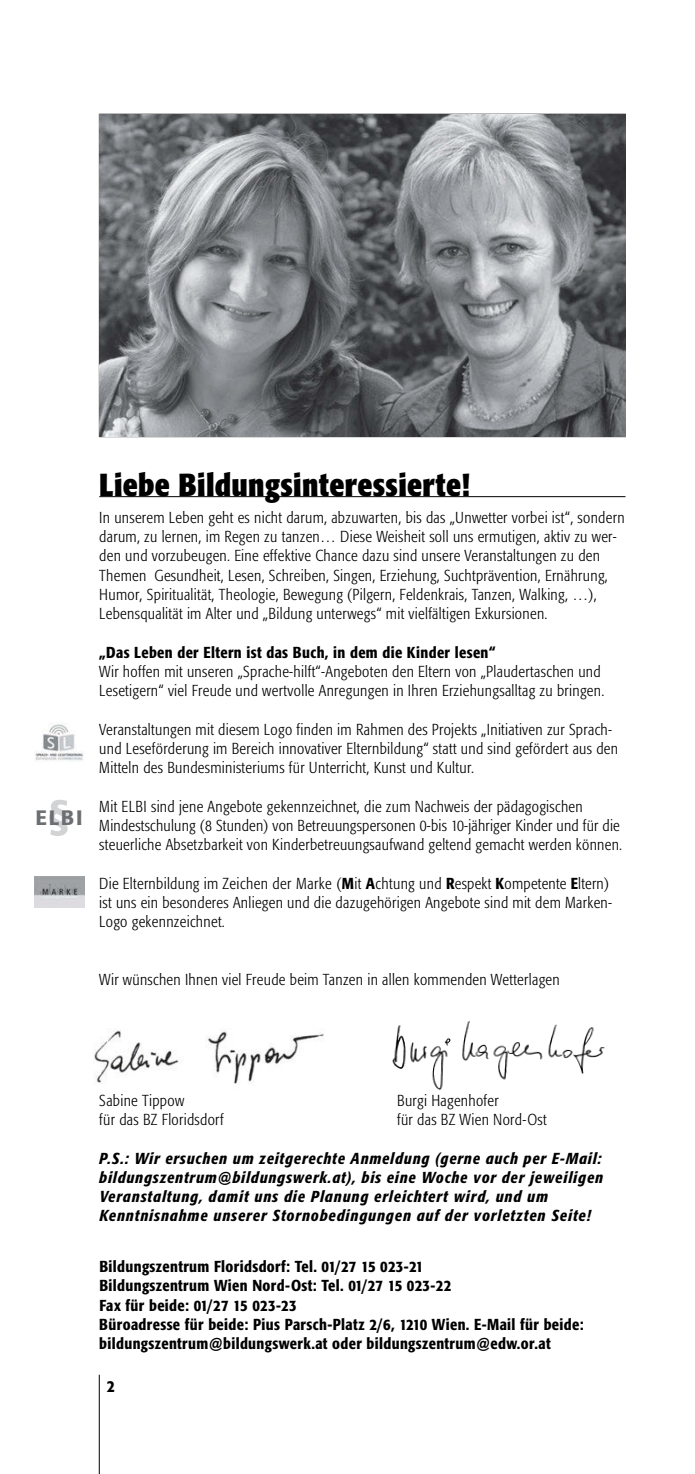
<style>
.page{position:relative;width:695px;height:1474px;background:#fff}
.page>*{position:absolute;margin:0;border:0;box-sizing:border-box;transform-origin:0 0}
.t1{font:700 condensed 31.5px "Formata";letter-spacing:.01em;color:#000}
.t2{font:500 20.65px "Formata";color:#6c6f72}
.t3{font:500 condensed 16.62px "Formata";color:#000}
.t4{font:300 condensed 15.75px/19.2px "Formata";letter-spacing:.02em;color:#000}
.t5{font:500 condensed 15.75px/19.2px "Formata";letter-spacing:.025em;color:#000}
.t6{font:italic 500 condensed 15.75px/19.2px "Formata";letter-spacing:.06em;color:#000}
.s1{font-weight:500}
</style>
<div class="page">
<img style="left:94px;top:1029px;width:230px;height:55px">
<img style="left:392px;top:1020px;width:213px;height:71px">
<hr style="left:99px;top:1374px;width:1px;height:99px;background:#000">
<img style="left:99px;top:114px;width:526px;height:322px">
<hr style="left:99px;top:496px;width:526px;height:1px;background:#000">
<img style="left:35px;top:876px;width:49px;height:31px">
<svg style="left:49px;top:799px;width:20px;height:37px"></svg>
<img style="left:35px;top:722px;width:49px;height:39px">
<h2 class="t2" style="left:36px;top:809px;width:49px">ELBI</h2>
<h1 class="t1" style="left:99px;top:472px;width:372px">Liebe Bildungsinteressierte!</h1>
<p class="t4" style="left:99px;top:509px;width:526px">In unserem Leben geht es nicht darum, abzuwarten, bis das „Unwetter vorbei ist“, sondern darum, zu lernen, im Regen zu tanzen… Diese Weisheit soll uns ermutigen, aktiv zu wer&shy;den und vorzubeugen. Eine effektive Chance dazu sind unsere Veranstaltungen zu den Themen Gesundheit, Lesen, Schreiben, Singen, Erziehung, Suchtprävention, Ernährung, Humor, Spiritualität, Theologie, Bewegung (Pilgern, Feldenkrais, Tanzen, Walking, …), Lebensqualität im Alter und „Bildung unterwegs“ mit vielfältigen Exkursionen.</p>
<p class="t5" style="left:99px;top:644px;width:397px">„Das Leben der Eltern ist das Buch, in dem die Kinder lesen“</p>
<p class="t4" style="left:99px;top:663px;width:506px">Wir hoffen mit unseren „Sprache-hilft“-Angeboten den Eltern von „Plaudertaschen und<br>Lesetigern“ viel Freude und wertvolle Anregungen in Ihren Erziehungsalltag zu bringen.</p>
<p class="t4" style="left:99px;top:721px;width:520px">Veranstaltungen mit diesem Logo finden im Rahmen des Projekts „Initiativen zur Sprach&shy;und Leseförderung im Bereich innovativer Elternbildung“ statt und sind gefördert aus den<br>Mitteln des Bundesministeriums für Unterricht, Kunst und Kultur.</p>
<p class="t4" style="left:99px;top:797px;width:524px">Mit ELBI sind jene Angebote gekennzeichnet, die zum Nachweis der pädagogischen<br>Mindest schulung (8 Stunden) von Betreuungspersonen 0-bis 10-jähriger Kinder und für die steuerliche Absetzbarkeit von Kinderbetreuungsaufwand geltend gemacht werden können.</p>
<p class="t4" style="left:99px;top:874px;width:514px">Die Elternbildung im Zeichen der Marke (<span class="s1">M</span>it <span class="s1">A</span>chtung und <span class="s1">R</span>espekt <span class="s1">K</span>ompetente <span class="s1">E</span>ltern) ist uns ein besonderes Anliegen und die dazugehörigen Angebote sind mit dem Marken-<br>Logo gekennzeichnet.</p>
<p class="t4" style="left:99px;top:971px;width:462px">Wir wünschen Ihnen viel Freude beim Tanzen in allen kommenden Wetterlagen</p>
<p class="t4" style="left:99px;top:1091px;width:87px">Sabine Tippow</p>
<p class="t4" style="left:397px;top:1091px;width:103px">Burgi Hagenhofer</p>
<p class="t4" style="left:99px;top:1111px;width:126px">für das BZ Floridsdorf</p>
<p class="t4" style="left:397px;top:1111px;width:151px">für das BZ Wien Nord-Ost</p>
<p class="t6" style="left:99px;top:1149px;width:505px">P.S.: Wir ersuchen um zeitgerechte Anmeldung (gerne auch per E-Mail: bildungszentrum@bildungswerk.at), bis eine Woche vor der jeweiligen Veranstaltung, damit uns die Planung erleichtert wird, und um Kenntnisnahme unserer Stornobedingungen auf der vorletzten Seite!</p>
<p class="t5" style="left:99px;top:1258px;width:486px">Bildungszentrum Floridsdorf: Tel. 01/27 15 023-21<br>Bildungszentrum Wien Nord-Ost: Tel. 01/27 15 023-22<br>Fax für beide: 01/27 15 023-23<br>Büroadresse für beide: Pius Parsch-Platz 2/6, 1210 Wien. E-Mail für beide: bildungszentrum@bildungswerk.at oder bildungszentrum@edw.or.at</p>
<p class="t3" style="left:107px;top:1379px;width:9px">2</p>
</div>
